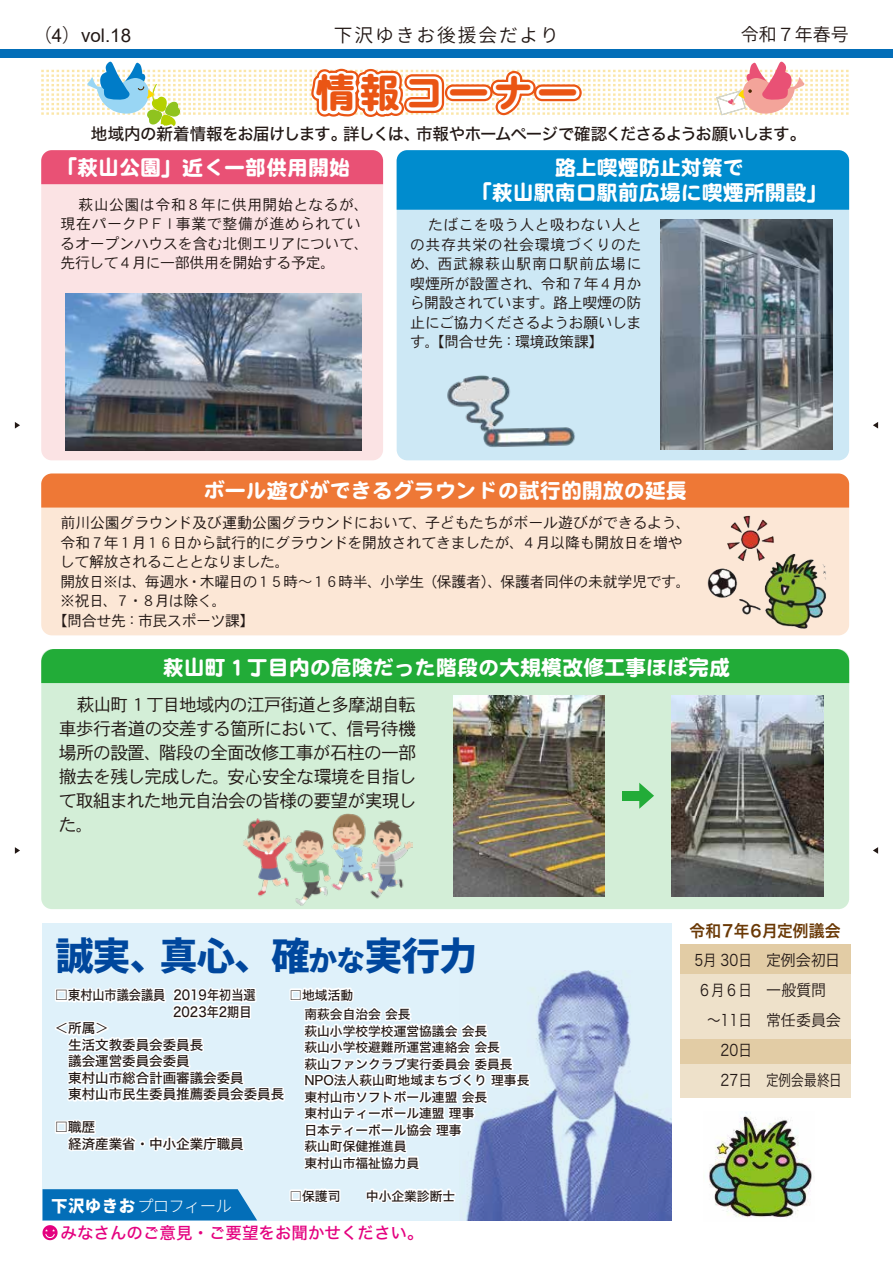
<style>
.page{position:relative;width:893px;height:1263px;background:#fff}
.page>*{position:absolute;margin:0;border:0;box-sizing:border-box;transform-origin:0 0}
.t1{font:40.5px "DF Maru Gothic SB WINP RKSJ H";letter-spacing:.1em;color:#ea5514}
.t2{font:800 38.25px "Source Han Sans JP";letter-spacing:-.025em;color:#00479d}
.t3{font:21px/25.2px "DF Maru Gothic SB WINP RKSJ H";color:#fff;text-align:center}
.t4{font:18.75px "Source Han Sans JP";letter-spacing:.1em;color:#221815}
.t5{font:18.75px "Arial";color:#221815}
.t6{font:18px/24px "DFHS Gothic W3 WINP RKSJ H";letter-spacing:-.05em;color:#221815;text-align:justify}
.t7{font:18px "Source Han Sans JP";color:#221815}
.t8{font:16.5px "Hira Kaku Std N W5";letter-spacing:-.05em;color:#221815}
.t9{font:16.5px "Hira Kaku Std N W5";color:#e4007f}
.t10{font:300 16.5px "Source Han Sans JP";letter-spacing:-.05em;color:#fff}
.t11{font:16.5px "Hira Kaku Pro W6";letter-spacing:-.05em;color:#6a3906;scale:.95 1}
.t12{font:15.75px/30px "Hira Kaku Pro W3";color:#221815;text-align:right;scale:.86 1}
.t13{font:15.75px/30px "Hira Kaku Pro W3";color:#221815;scale:.95 1}
.t14{font:15.75px "Hira Kaku Pro W3";color:#221815;scale:.8 1}
.t15{font:15px/19.5px "DFHS Gothic W3 WINP RKSJ H";letter-spacing:-.025em;color:#221815}
.t16{font:13.5px/16.5px "Hira Kaku Std N W5";color:#221815}
.t17{font:13.5px "Koz Go Pr 6 N";color:#221815}
.t18{font:12.75px/16.5px "Hira Kaku Std N W5";color:#221815}
.s1{font-family:"Koz Go Pr 6 N"}
.s2{font-size:28.65px}
.s3{font-family:"Hira Kaku Std N W5"}
.s4{font-weight:800}
</style>
<div class="page">
<div style="left:0;top:49px;width:893px;height:8px;background:#036eb8"></div>
<div style="left:43px;top:923px;width:629px;height:297px;background:#dff1fa"></div>
<img style="left:534px;top:970px;width:138px;height:250px">
<div style="left:41px;top:150px;width:342px;height:310px;background:#fbe3e4;border-radius:11px"></div>
<svg style="left:43px;top:987px;width:491px;height:253px"></svg>
<div style="left:680px;top:944px;width:170px;height:153px;background:#eee1ca"></div>
<div style="left:680px;top:944px;width:170px;height:30px;background:#e2cca5"></div>
<div style="left:680px;top:1039px;width:170px;height:25px;background:#e2cca5"></div>
<div style="left:397px;top:150px;width:452px;height:310px;background:#cde8f5;border-radius:11px"></div>
<svg style="left:41px;top:57px;width:808px;height:266px"></svg>
<div style="left:41px;top:473px;width:808px;height:162px;background:#fce7d6;border-radius:11px"></div>
<div style="left:41px;top:473px;width:808px;height:34px;background:#ee7836"></div>
<div style="left:41px;top:649px;width:808px;height:260px;background:#d3eed7;border-radius:11px"></div>
<div style="left:41px;top:649px;width:808px;height:34px;background:#22ac38"></div>
<img style="left:453px;top:695px;width:151px;height:202px">
<img style="left:672px;top:695px;width:151px;height:202px">
<div style="left:622px;top:791px;width:22px;height:9px;background:#22ac38"></div>
<svg style="left:639px;top:783px;width:15px;height:26px"></svg>
<img style="left:65px;top:294px;width:297px;height:156px">
<img style="left:660px;top:220px;width:172px;height:229px">
<img style="left:707px;top:515px;width:119px;height:114px">
<img style="left:407px;top:313px;width:212px;height:195px">
<img style="left:243px;top:813px;width:169px;height:93px">
<img style="left:709px;top:1112px;width:103px;height:106px">
<svg style="left:15px;top:422px;width:5px;height:7px"></svg>
<svg style="left:15px;top:847px;width:5px;height:7px"></svg>
<svg style="left:873px;top:422px;width:5px;height:6px"></svg>
<svg style="left:873px;top:847px;width:5px;height:7px"></svg>
<p class="t5" style="left:33px;top:23px;width:99px"><span class="s1">（</span>4<span class="s1">）</span>vol.18</p>
<p class="t4" style="left:334px;top:25px;width:226px">下沢ゆきお後援会だより</p>
<p class="t7" style="left:741px;top:25px;width:110px">令和７年春号</p>
<h1 class="t1" style="left:315px;top:73px;width:265px">情報コーナー</h1>
<p class="t8" style="left:91px;top:122px;width:717px">地域内の新着情報をお届けします。詳しくは、市報やホームページで確認くださるようお願いします。</p>
<h3 class="t3" style="left:56px;top:155px;width:296px">「萩山公園」近く一部供用開始</h3>
<p class="t15" style="left:60px;top:195px;width:310px;text-indent:18px">萩山公園は令和８年に供用開始となるが、現在パークＰＦＩ事業で整備が進められているオープンハウスを含む北側エリアについて、先行して４月に一部供用を開始する予定。</p>
<h3 class="t3" style="left:471px;top:155px;width:359px">路上喫煙防止対策で<br>「萩山駅南口駅前広場に喫煙所開設」</h3>
<p class="t15" style="left:410px;top:215px;width:233px;text-align:justify;text-indent:18px">たばこを吸う人と吸わない人との共存共栄の社会環境づくりのため、西武線萩山駅南口駅前広場に喫煙所が設置され、令和７年４月から開設されています。路上喫煙の防止にご協力くださるようお願いします。【問合せ先：環境政策課】</p>
<h3 class="t3" style="left:204px;top:478px;width:484px">ボール遊びができるグラウンドの試行的開放の延長</h3>
<p class="t15" style="left:60px;top:514px;width:632px">前川公園グラウンド及び運動公園グラウンドにおいて、子どもたちがボール遊びができるよう、</p>
<p class="t15" style="left:60px;top:533px;width:624px">令和７年１月１６日から試行的にグラウンドを開放されてきましたが、４月以降も開放日を増や</p>
<p class="t15" style="left:60px;top:553px;width:231px">して解放されることとなりました。</p>
<p class="t15" style="left:60px;top:572px;width:632px">開放日※は、毎週水・木曜日の１５時～１６時半、小学生（保護者）、保護者同伴の未就学児です。</p>
<p class="t15" style="left:60px;top:592px;width:168px">※祝日、７・８月は除く。</p>
<p class="t15" style="left:53px;top:611px;width:204px">【問合せ先：市民スポーツ課】</p>
<h3 class="t3" style="left:163px;top:655px;width:568px">萩山町１丁目内の危険だった階段の大規模改修工事ほぼ完成</h3>
<p class="t6" style="left:59px;top:693px;width:359px;text-indent:18px">萩山町 1 丁目地域内の江戸街道と多摩湖自転車歩行者道の交差する箇所において、信号待機場所の設置、階段の全面改修工事が石柱の一部撤去を残し完成した。安心安全な環境を目指して取組まれた地元自治会の皆様の要望が実現した。</p>
<h2 class="t2" style="left:55px;top:935px;width:423px">誠実、真心、確<span class="s2">かな</span>実行力</h2>
<p class="t16" style="left:173px;top:987px;width:84px;text-indent:-119px">□東村山市議会議員 2019年初当選<br>2023年2期目</p>
<p class="t17" style="left:55px;top:1021px;width:56px">＜<span class="s3">所属</span>＞</p>
<p class="t16" style="left:55px;top:1036px;width:231px">　生活文教委員会委員長<br>　議会運営委員会委員<br>　東村山市総合計画審議会委員<br>　東村山市民生委員推薦委員会委員長</p>
<p class="t16" style="left:55px;top:1119px;width:191px">□職歴<br>　経済産業省・中小企業庁職員</p>
<p class="t18" style="left:304px;top:985px;width:108px;line-height:19.5px;text-indent:-15px">□地域活動<br>南萩会自治会 会長</p>
<p class="t18" style="left:304px;top:1023px;width:226px">萩山小学校学校運営協議会 会長<br>萩山小学校避難所運営連絡会 会長<br>萩山ファンクラブ実行委員会 委員長<br>NPO法人萩山町地域まちづくり 理事長東村山市ソフトボール連盟 会長<br>東村山ティーボール連盟 理事<br>日本ティーボール協会 理事<br>萩山町保健推進員<br>東村山市福祉協力員</p>
<p class="t18" style="left:289px;top:1188px;width:167px">□保護司　　中小企業診断士</p>
<p class="t10" style="left:51px;top:1196px;width:182px"><span class="s4">下沢ゆきお</span>プロフィール</p>
<p class="t9" style="left:61px;top:1220px;width:365px">みなさんのご意見・ご要望をお聞かせください。</p>
<p class="t11" style="left:689px;top:916px;width:161px">令和７年６月定例議会</p>
<p class="t12" style="left:694px;top:944px;width:68px">5月 30日<br>６月６日～11日<br>20日<br>27日</p>
<p class="t13" style="left:766px;top:944px;width:80px">定例会初日一般質問常任委員会</p>
<p class="t14" style="left:766px;top:1066px;width:96px">定例会最終日</p>
</div>
